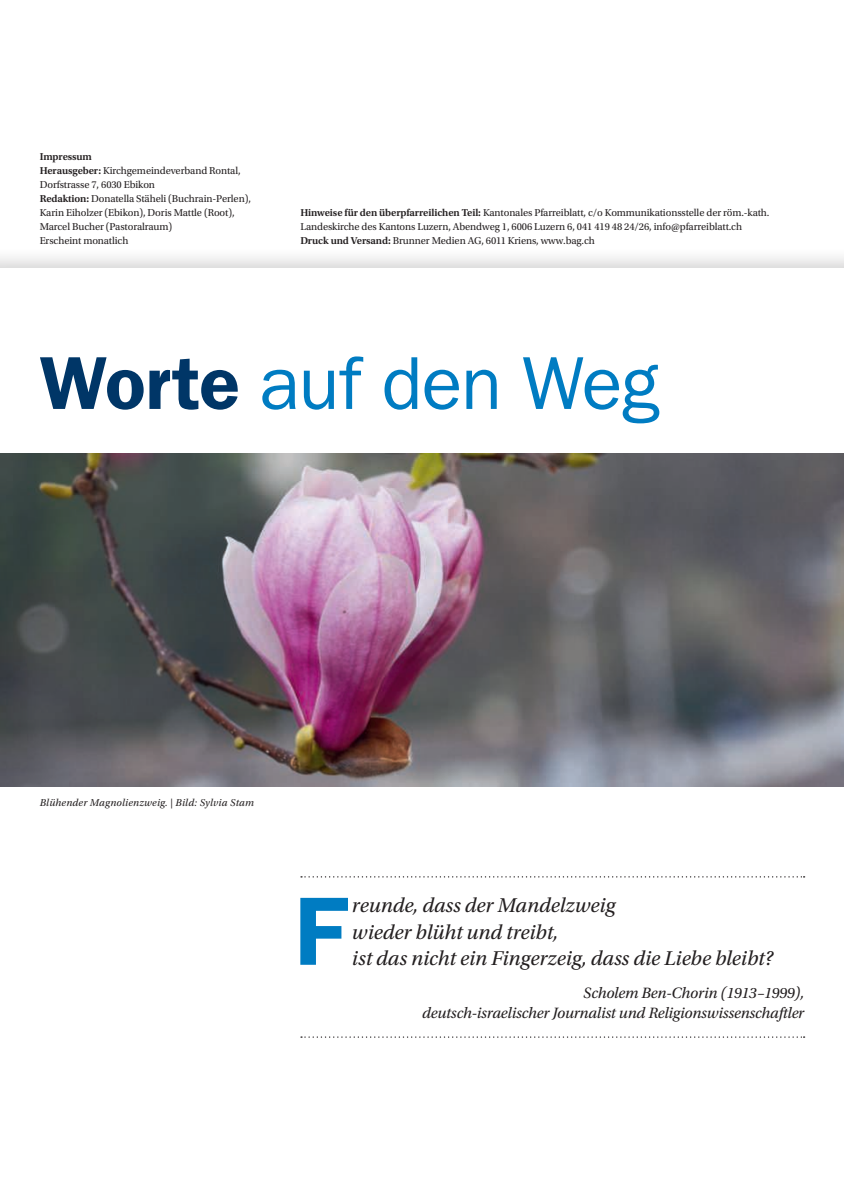
<style>
.page{position:relative;width:844px;height:1191px;background:#fff}
.page>*{position:absolute;margin:0;border:0;box-sizing:border-box;transform-origin:0 0}
.t1{font:600 97.48px "ITC Franklin Gothic Std";color:#007cc2}
.t2{font:75.25px "ITC Franklin Gothic Std";letter-spacing:-.01em;color:#007cc2}
.t3{font:italic 21px/26.2px "Utopia Std";color:#231f20}
.t4{font:italic 15.75px/20.1px "Utopia Std";letter-spacing:-.01em;color:#231f20;text-align:right}
.t5{font:10.5px/14px "Utopia Std";letter-spacing:-.01em;color:#231f20}
.t6{font:italic 10.5px "Utopia Std";letter-spacing:.02em;color:#231f20}
.s1{font-weight:600}
.s2{font-weight:600;color:#003667}
</style>
<div class="page">
<div style="left:0;top:246px;width:843px;height:945px;background:#231f20;opacity:.2"></div>
<div style="left:0;top:268px;width:843px;height:923px;background:#fff"></div>
<img style="left:0;top:454px;width:843px;height:332px">
<svg style="left:301px;top:876px;width:503px;height:1px"></svg>
<svg style="left:301px;top:1036px;width:503px;height:1px"></svg>
<p class="t5" style="left:40px;top:150px;width:213px"><span class="s1">Impressum<br>Herausgeber:</span> Kirchgemeindeverband Rontal, Dorfstrasse 7, 6030 Ebikon<br><span class="s1">Redaktion:</span> Donatella Stäheli (Buchrain-Perlen), Karin Eiholzer (Ebikon), Doris Mattle (Root), Marcel Bucher (Pastoralraum)<br>Erscheint monatlich</p>
<p class="t5" style="left:300px;top:206px;width:470px"><span class="s1">Hinweise für den überpfarreilichen Teil:</span> Kantonales Pfarreiblatt, c/o Kommunikationsstelle der röm.-kath.<br>Landeskirche des Kantons Luzern, Abendweg 1, 6006 Luzern 6, 041 419 48 24/26, info@pfarreiblatt.ch<br><span class="s1">Druck und Versand:</span> Brunner Medien AG, 6011 Kriens, www.bag.ch</p>
<h2 class="t2" style="left:40px;top:340px;width:621px"><span class="s2">Worte</span> auf den Weg</h2>
<p class="t6" style="left:40px;top:797px;width:216px">Blühender Magnolienzweig. | Bild: Sylvia Stam</p>
<h1 class="t1" style="left:294px;top:873px;width:54px">F</h1>
<h3 class="t3" style="left:352px;top:892px;width:422px">reunde, dass der Mandelzweig<br>wieder blüht und treibt,<br>ist das nicht ein Fingerzeig, dass die Liebe bleibt?</h3>
<h3 class="t4" style="left:422px;top:982px;width:383px">Scholem Ben-Chorin (1913–1999),<br>deutsch-israelischer Journalist und Religionswissenschaftler</h3>
</div>
